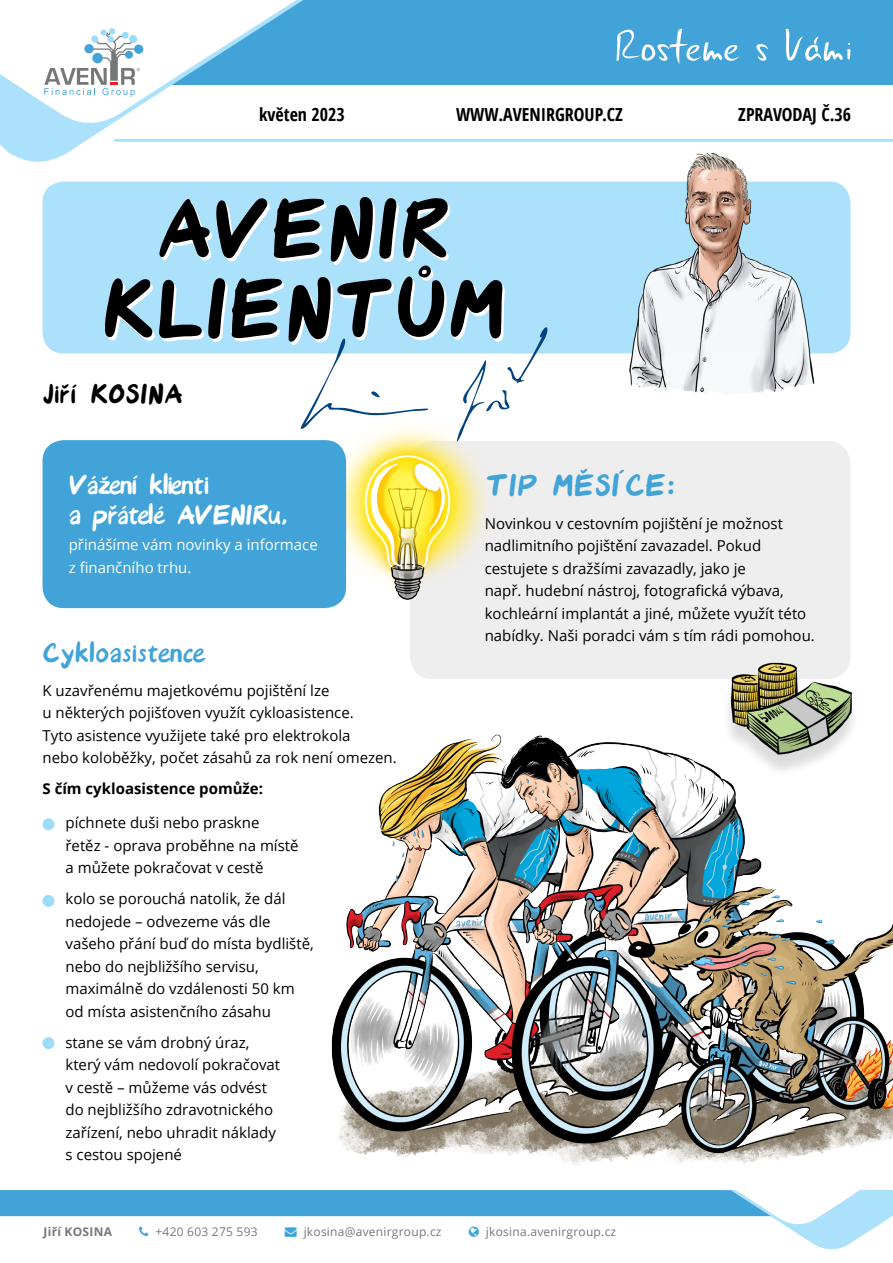
<style>
.page{position:relative;width:893px;height:1263px;background:#fff}
.page>*{position:absolute;margin:0;border:0;box-sizing:border-box;transform-origin:0 0}
.t1{font:108.6px/79.9px "Avenir Font";color:#000;text-align:center}
.t2{font:40.35px "Avenir Font";color:#41a3d8}
.t3{font:36px "Avenir Font";letter-spacing:-.03em;color:#fff}
.t4{font:36px "Avenir Font";color:#41a3d8}
.t5{font:36px "Avenir Font";color:#000}
.t6{font:700 condensed 18px "Open Sans";color:#000}
.t7{font:15px/22.5px "Open Sans";color:#000}
.t8{font:15px/22.5px "Open Sans";color:#fff}
.t9{font:700 15px "Open Sans";color:#000}
.t10{font:12px "Open Sans";letter-spacing:.02em;color:#757779}
.t11{font:700 12px "Open Sans";letter-spacing:.02em;color:#757779}
.s1{color:#40a4da}
</style>
<div class="page">
<div style="left:22px;top:0;width:871px;height:85px;background:#41a3d8"></div>
<svg style="left:0;top:0;width:328px;height:162px"></svg>
<svg style="left:617px;top:29px;width:123px;height:35px"></svg>
<svg style="left:756px;top:44px;width:13px;height:17px"></svg>
<svg style="left:786px;top:29px;width:64px;height:32px"></svg>
<svg style="left:0;top:0;width:302px;height:129px"></svg>
<hr style="left:115px;top:139px;width:778px;height:3px;background:#abe1fa">
<div style="left:43px;top:182px;width:807px;height:171px;background:#abe1fa;border-radius:21px"></div>
<div style="left:410px;top:441px;width:440px;height:238px;background:#eeeeef;border-radius:23px"></div>
<img style="left:306px;top:430px;width:181px;height:179px">
<div style="left:43px;top:440px;width:303px;height:168px;background:#41a3d8;border-radius:21px"></div>
<img style="left:331px;top:734px;width:562px;height:432px">
<div style="left:43px;top:818px;width:11px;height:12px;background:#9ddcf9;border-radius:50%"></div>
<div style="left:43px;top:895px;width:11px;height:12px;background:#9ddcf9;border-radius:50%"></div>
<div style="left:43px;top:1037px;width:11px;height:12px;background:#9ddcf9;border-radius:50%"></div>
<div style="left:722px;top:669px;width:137px;height:109px;background:#000;opacity:.14"></div>
<img style="left:728px;top:661px;width:126px;height:98px">
<img style="left:588px;top:141px;width:263px;height:252px">
<svg style="left:298px;top:338px;width:131px;height:94px"></svg>
<svg style="left:454px;top:327px;width:94px;height:121px"></svg>
<svg style="left:0;top:1189px;width:893px;height:61px"></svg>
<p class="t6" style="left:259px;top:101px;width:87px">květen 2023</p>
<p class="t6" style="left:456px;top:101px;width:168px">WWW.AVENIRGROUP.CZ</p>
<p class="t6" style="left:738px;top:101px;width:114px">ZPRAVODAJ Č.36</p>
<h1 class="t1" style="left:102px;top:192px;width:405px">AVENIR<br>KLIENTŮM</h1>
<h3 class="t5" style="left:43px;top:379px;width:142px">Jiří KOSINA</h3>
<h3 class="t3" style="left:69px;top:470px;width:142px">Vážení klienti</h3>
<h2 class="t2" style="left:486px;top:468px;width:192px">TIP MĚSÍCE:</h2>
<h3 class="t3" style="left:69px;top:500px;width:221px">a přátelé AVENIRu,</h3>
<p class="t8" style="left:69px;top:533px;width:251px">přinášíme vám novinky a informace z finančního trhu.</p>
<p class="t7" style="left:485px;top:512px;width:332px">Novinkou v cestovním pojištění je možnost nadlimitního pojištění zavazadel. Pokud cestujete s dražšími zavazadly, jako je<br>např. hudební nástroj, fotografická výbava, kochleární implantát a jiné, můžete využít této nabídky. Naši poradci vám s tím rádi pomohou.</p>
<h3 class="t4" style="left:43px;top:638px;width:163px">Cykloasistence</h3>
<p class="t7" style="left:43px;top:679px;width:356px">K uzavřenému majetkovému pojištění lze<br>u některých pojišťoven využít cykloasistence.<br>Tyto asistence využijete také pro elektrokola<br>nebo koloběžky, počet zásahů za rok není omezen.</p>
<p class="t9" style="left:43px;top:778px;width:222px">S čím cykloasistence pomůže:</p>
<p class="t7" style="left:65px;top:811px;width:235px">píchnete duši nebo praskne<br>řetěz - oprava proběhne na místě a můžete pokračovat v cestě</p>
<p class="t7" style="left:65px;top:887px;width:250px">kolo se porouchá natolik, že dál nedojede – odvezeme vás dle vašeho přání buď do místa bydliště, nebo do nejbližšího servisu, maximálně do vzdálenosti 50 km od místa asistenčního zásahu</p>
<p class="t7" style="left:65px;top:1031px;width:216px">stane se vám drobný úraz, který vám nedovolí pokračovat v cestě – můžeme vás odvést do nejbližšího zdravotnického zařízení, nebo uhradit náklady s cestou spojené</p>
<p class="t11" style="left:44px;top:1223px;width:70px">Jiří KOSINA</p>
<p class="t10" style="left:155px;top:1223px;width:104px">+420 603 275 593</p>
<p class="t10" style="left:285px;top:1223px;width:158px"><span class="s1">→</span> jkosina@avenirgroup.cz</p>
<p class="t10" style="left:486px;top:1223px;width:132px">jkosina.avenirgroup.cz</p>
</div>
